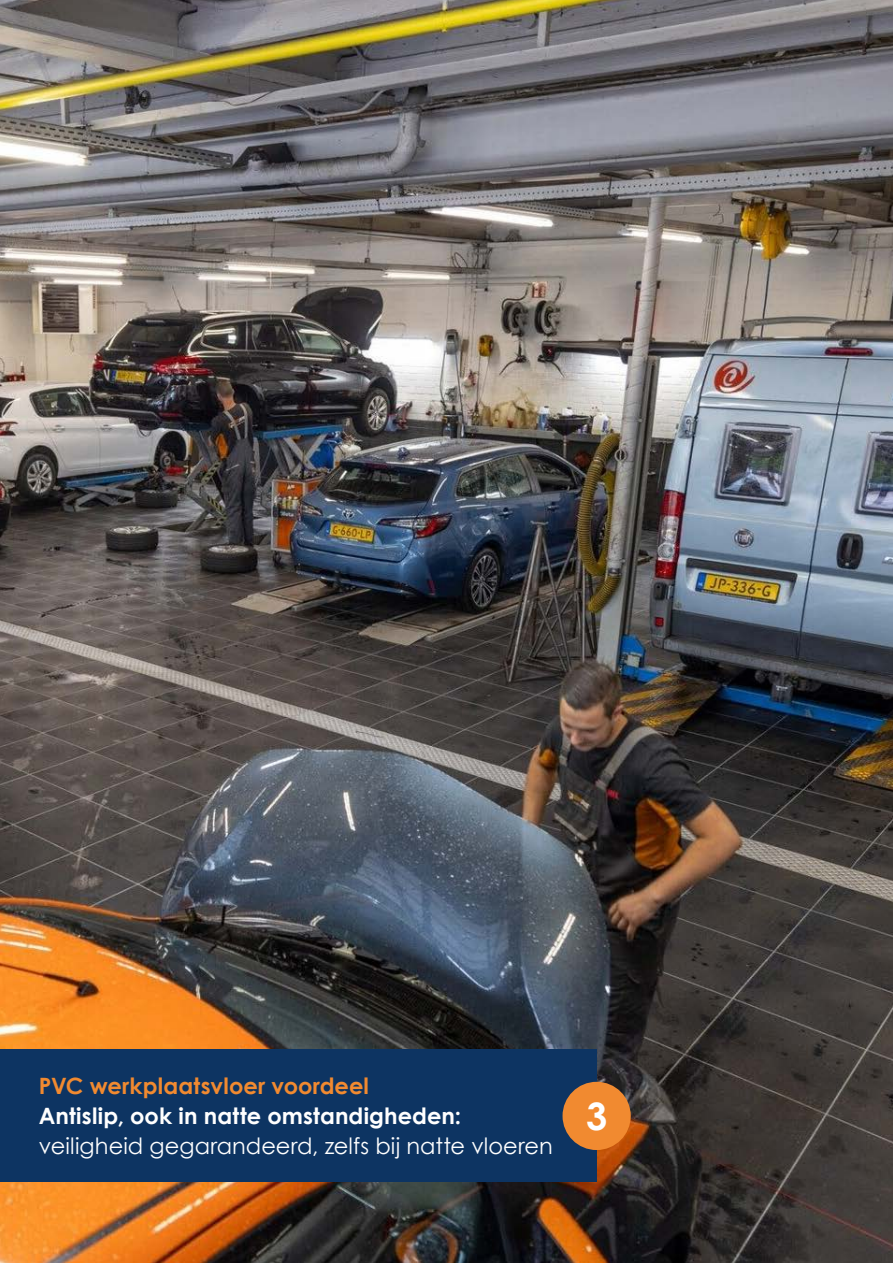
<style>
.page{position:relative;width:893px;height:1263px;background:#fff}
.page>*{position:absolute;margin:0;border:0;box-sizing:border-box;transform-origin:0 0}
.t1{font:700 37.95px "Century Gothic";color:#fff}
.t2{font:22.5px "Century Gothic";letter-spacing:.005em;color:#fff}
.t3{font:700 22.5px "Century Gothic";letter-spacing:.005em;color:#fff}
.t4{font:700 22.5px "Century Gothic";letter-spacing:.005em;color:#f18a30}
</style>
<div class="page">
<img style="left:0;top:0;width:893px;height:1263px">
<div style="left:0;top:1050px;width:597px;height:132px;background:#0d3462"></div>
<div style="left:562px;top:1082px;width:69px;height:68px;background:#f18a30;border-radius:50%"></div>
<p class="t4" style="left:39px;top:1072px;width:332px">PVC werkplaatsvloer voordeel</p>
<p class="t3" style="left:39px;top:1102px;width:424px">Antislip, ook in natte omstandigheden:</p>
<p class="t2" style="left:39px;top:1132px;width:515px">veiligheid gegarandeerd, zelfs bij natte vloeren</p>
<h1 class="t1" style="left:586px;top:1092px;width:23px">3</h1>
</div>
